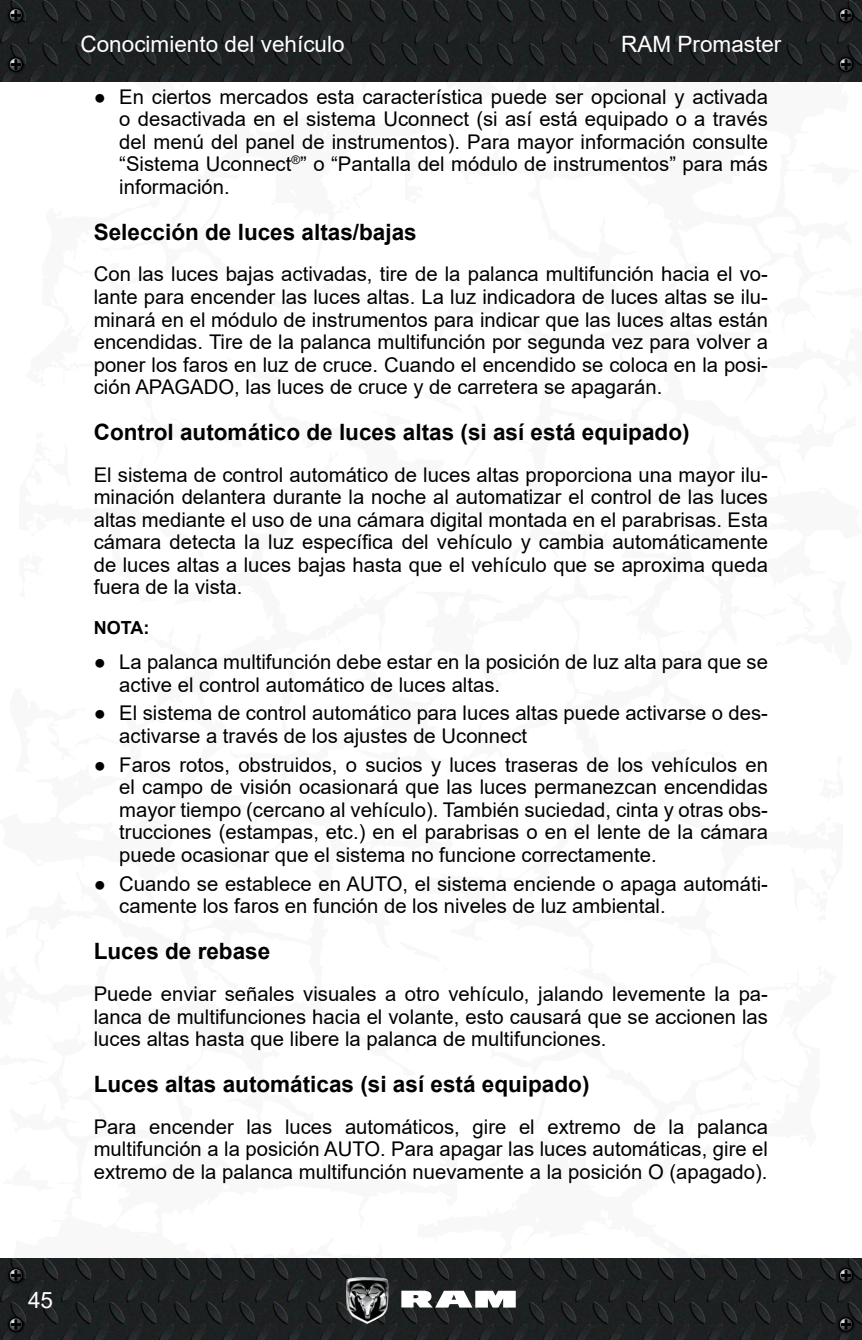
<style>
.page{position:relative;width:862px;height:1340px;background:#fff}
.page>*{position:absolute;margin:0;border:0;box-sizing:border-box;transform-origin:0 0}
._2_Subtítulo{font:700 22.5px "Arial";color:#000}
.t1{font:22.5px "Arial";color:#fff}
._4_Normal{font:20.25px/22.5px "Arial";color:#000;text-align:justify}
._6_NOTA{font:700 18px "Arial";color:#000}
</style>
<div class="page">
<svg style="left:861px;top:39px;width:1px;height:1259px"></svg>
<img style="left:0;top:0;width:861px;height:81px">
<img style="left:0;top:1258px;width:861px;height:81px">
<svg style="left:401px;top:1290px;width:114px;height:17px"></svg>
<img style="left:346px;top:1276px;width:42px;height:47px">
<img style="left:5px;top:4px;width:22px;height:22px">
<svg style="left:8px;top:8px;width:16px;height:15px"></svg>
<img style="left:5px;top:1264px;width:22px;height:22px">
<svg style="left:8px;top:1267px;width:16px;height:15px"></svg>
<img style="left:834px;top:4px;width:22px;height:22px">
<svg style="left:837px;top:8px;width:16px;height:15px"></svg>
<img style="left:834px;top:1264px;width:22px;height:22px">
<svg style="left:837px;top:1267px;width:16px;height:15px"></svg>
<img style="left:5px;top:53px;width:22px;height:23px">
<svg style="left:8px;top:57px;width:16px;height:15px"></svg>
<img style="left:5px;top:1313px;width:22px;height:22px">
<svg style="left:8px;top:1316px;width:16px;height:15px"></svg>
<img style="left:834px;top:53px;width:22px;height:23px">
<svg style="left:837px;top:57px;width:16px;height:15px"></svg>
<img style="left:834px;top:1313px;width:22px;height:22px">
<svg style="left:837px;top:1316px;width:16px;height:15px"></svg>
<p class="t1" style="left:80px;top:29px;width:265px">Conocimiento del vehículo</p>
<p class="t1" style="left:621px;top:29px;width:162px">RAM Promaster</p>
<p class="_4_Normal" style="left:119px;top:85px;width:650px;text-indent:-26px">● En ciertos mercados esta característica puede ser opcional y activada o desactivada en el sistema Uconnect (si así está equipado o a través del menú del panel de instrumentos). Para mayor información consulte “Sistema Uconnect<sup>®</sup>” o “Pantalla del módulo de instrumentos” para más información.</p>
<p class="_2_Subtítulo" style="left:94px;top:216px;width:324px">Selección de luces altas/bajas</p>
<p class="_4_Normal" style="left:94px;top:263px;width:675px">Con las luces bajas activadas, tire de la palanca multifunción hacia el vo&shy;lante para encender las luces altas. La luz indicadora de luces altas se ilu&shy;minará en el módulo de instrumentos para indicar que las luces altas están encendidas. Tire de la palanca multifunción por segunda vez para volver a poner los faros en luz de cruce. Cuando el encendido se coloca en la posi&shy;ción APAGADO, las luces de cruce y de carretera se apagarán.</p>
<p class="_2_Subtítulo" style="left:94px;top:416px;width:597px">Control automático de luces altas (si así está equipado)</p>
<p class="_4_Normal" style="left:94px;top:463px;width:675px">El sistema de control automático de luces altas proporciona una mayor ilu&shy;minación delantera durante la noche al automatizar el control de las luces altas mediante el uso de una cámara digital montada en el parabrisas. Esta cámara detecta la luz específica del vehículo y cambia automáticamente de luces altas a luces bajas hasta que el vehículo que se aproxima queda fuera de la vista.</p>
<p class="_6_NOTA" style="left:94px;top:614px;width:57px">NOTA:</p>
<p class="_4_Normal" style="left:119px;top:650px;width:649px;text-indent:-26px">● La palanca multifunción debe estar en la posición de luz alta para que se active el control automático de luces altas.</p>
<p class="_4_Normal" style="left:119px;top:702px;width:649px;text-indent:-26px">● El sistema de control automático para luces altas puede activarse o des&shy;activarse a través de los ajustes de Uconnect</p>
<p class="_4_Normal" style="left:119px;top:753px;width:649px;text-indent:-26px">● Faros rotos, obstruidos, o sucios y luces traseras de los vehículos en el campo de visión ocasionará que las luces permanezcan encendidas mayor tiempo (cercano al vehículo). También suciedad, cinta y otras obs&shy;trucciones (estampas, etc. ) en el parabrisas o en el lente de la cámara puede ocasionar que el sistema no funcione correctamente.</p>
<p class="_4_Normal" style="left:119px;top:872px;width:649px;text-indent:-26px">● Cuando se establece en AUTO, el sistema enciende o apaga automáti&shy;camente los faros en función de los niveles de luz ambiental.</p>
<p class="_2_Subtítulo" style="left:94px;top:935px;width:178px">Luces de rebase</p>
<p class="_4_Normal" style="left:94px;top:982px;width:675px">Puede enviar señales visuales a otro vehículo, jalando levemente la pa&shy;lanca de multifunciones hacia el volante, esto causará que se accionen las luces altas hasta que libere la palanca de multifunciones.</p>
<p class="_2_Subtítulo" style="left:94px;top:1068px;width:497px">Luces altas automáticas (si así está equipado)</p>
<p class="_4_Normal" style="left:94px;top:1115px;width:675px">Para encender las luces automáticos, gire el extremo de la palanca multifunción a la posición AUTO. Para apagar las luces automáticas, gire el extremo de la palanca multifunción nuevamente a la posición O (apagado).</p>
<p class="t1" style="left:28px;top:1284px;width:27px">45</p>
</div>
